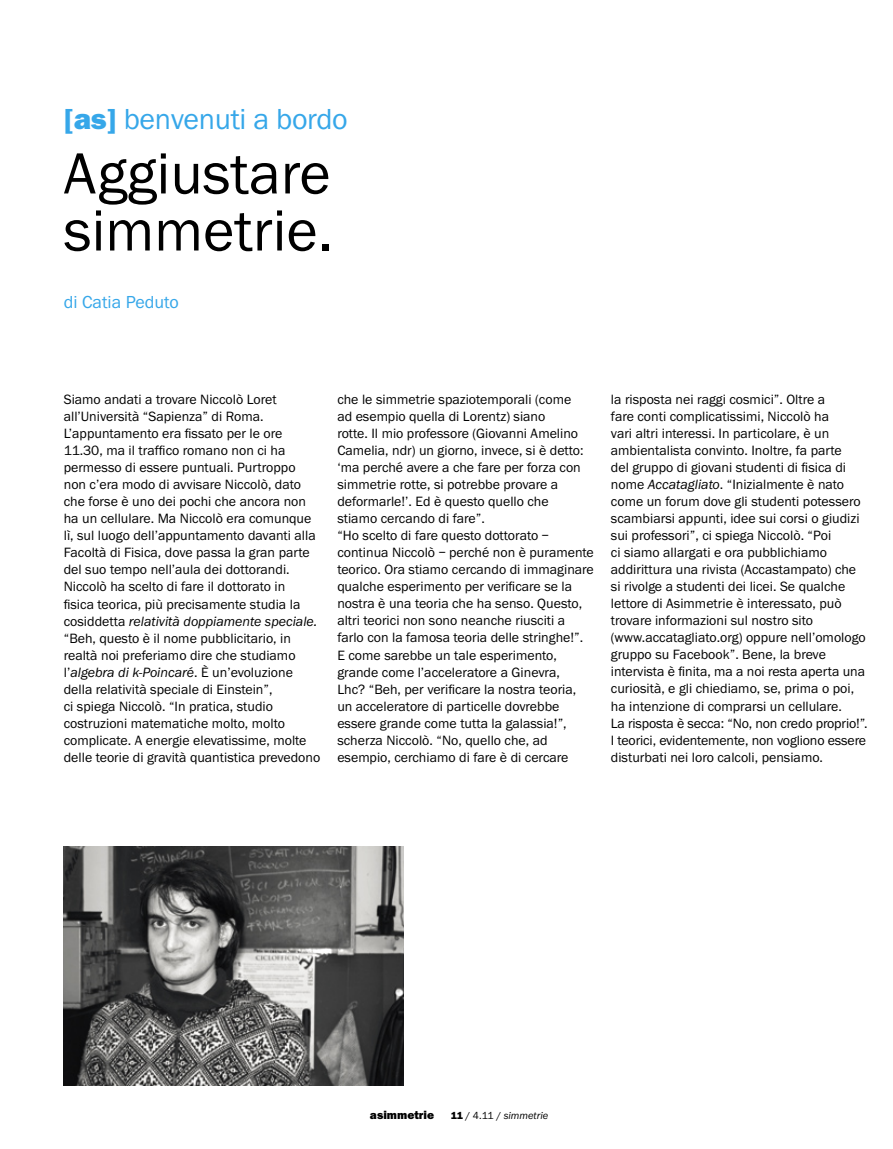
<style>
.page{position:relative;width:893px;height:1149px;background:#fff}
.page>*{position:absolute;margin:0;border:0;box-sizing:border-box;transform-origin:0 0}
.t1{font:60px/57px "Franklin Gothic";color:#000}
.t2{font:30px "Franklin Gothic";letter-spacing:-.01em;color:#36a7e9}
.t3{font:18px "Franklin Gothic";color:#36a7e9}
.t4{font:13.95px/17px "Franklin Gothic";color:#000}
.t5{font:800 12px "Franklin Gothic";color:#000}
.t6{font:italic 10.5px "Franklin Gothic";color:#000}
.s1{font-weight:800}
.s2{font-style:italic}
.s3{font-weight:800;font-style:normal}
.s4{font-style:normal}
</style>
<div class="page">
<img style="left:64px;top:846px;width:340px;height:238px">
<h2 class="t2" style="left:64px;top:102px;width:286px"><span class="s1">[as]</span> benvenuti a bordo</h2>
<h1 class="t1" style="left:64px;top:146px;width:270px">Aggiustare simmetrie.</h1>
<p class="t3" style="left:64px;top:291px;width:117px">di Catia Peduto</p>
<p class="t4" style="left:64px;top:391px;width:258px">Siamo andati a trovare Niccolò Loret all’Università “Sapienza” di Roma.<br>L’appuntamento era fissato per le ore 11.30, ma il traffico romano non ci ha permesso di essere puntuali. Purtroppo non c’era modo di avvisare Niccolò, dato che forse è uno dei pochi che ancora non ha un cellulare. Ma Niccolò era comunque lì, sul luogo dell’appuntamento davanti alla Facoltà di Fisica, dove passa la gran parte del suo tempo nell’aula dei dottorandi.<br>Niccolò ha scelto di fare il dottorato in<br>fisica teorica, più precisamente studia la cosiddetta <span class="s2">relatività doppiamente speciale. </span>“Beh, questo è il nome pubblicitario, in realtà noi preferiamo dire che studiamo l’<span class="s2">algebra di k-Poincaré</span>. È un’evoluzione della relatività speciale di Einstein”,<br>ci spiega Niccolò. “In pratica, studio costruzioni matematiche molto, molto complicate. A energie elevatissime, molte delle teorie di gravità quantistica prevedono</p>
<p class="t4" style="left:337px;top:391px;width:258px">che le simmetrie spaziotemporali (come<br>ad esempio quella di Lorentz) siano<br>rotte. Il mio professore (Giovanni Amelino Camelia, ndr) un giorno, invece, si è detto: ‘ma perché avere a che fare per forza con simmetrie rotte, si potrebbe provare a deformarle!’. Ed è questo quello che<br>stiamo cercando di fare”.<br>“Ho scelto di fare questo dottorato – continua Niccolò – perché non è puramente teorico. Ora stiamo cercando di immaginare qualche esperimento per verificare se la nostra è una teoria che ha senso. Questo, altri teorici non sono neanche riusciti a farlo con la famosa teoria delle stringhe!”.<br>E come sarebbe un tale esperimento, grande come l’acceleratore a Ginevra,<br>Lhc? “Beh, per verificare la nostra teoria, un acceleratore di particelle dovrebbe essere grande come tutta la galassia!”, scherza Niccolò. “No, quello che, ad esempio, cerchiamo di fare è di cercare</p>
<p class="t4" style="left:611px;top:391px;width:258px">la risposta nei raggi cosmici”. Oltre a<br>fare conti complicatissimi, Niccolò ha<br>vari altri interessi. In particolare, è un ambientalista convinto. Inoltre, fa parte<br>del gruppo di giovani studenti di fisica di nome <span class="s2">Accatagliato</span>. “Inizialmente è nato come un forum dove gli studenti potessero scambiarsi appunti, idee sui corsi o giudizi sui professori”, ci spiega Niccolò. “Poi<br>ci siamo allargati e ora pubblichiamo addirittura una rivista (Accastampato) che si rivolge a studenti dei licei. Se qualche lettore di Asimmetrie è interessato, può trovare informazioni sul nostro sito (www.accatagliato.org) oppure nell’omologo gruppo su Facebook”. Bene, la breve intervista è finita, ma a noi resta aperta una curiosità, e gli chiediamo, se, prima o poi, ha intenzione di comprarsi un cellulare.<br>La risposta è secca: “No, non credo proprio!”.<br>I teorici, evidentemente, non vogliono essere disturbati nei loro calcoli, pensiamo.</p>
<p class="t5" style="left:370px;top:1108px;width:66px">asimmetrie</p>
<p class="t6" style="left:451px;top:1109px;width:99px"><span class="s3">11</span> <span class="s4">/ 4.11 /</span> simmetrie</p>
</div>
